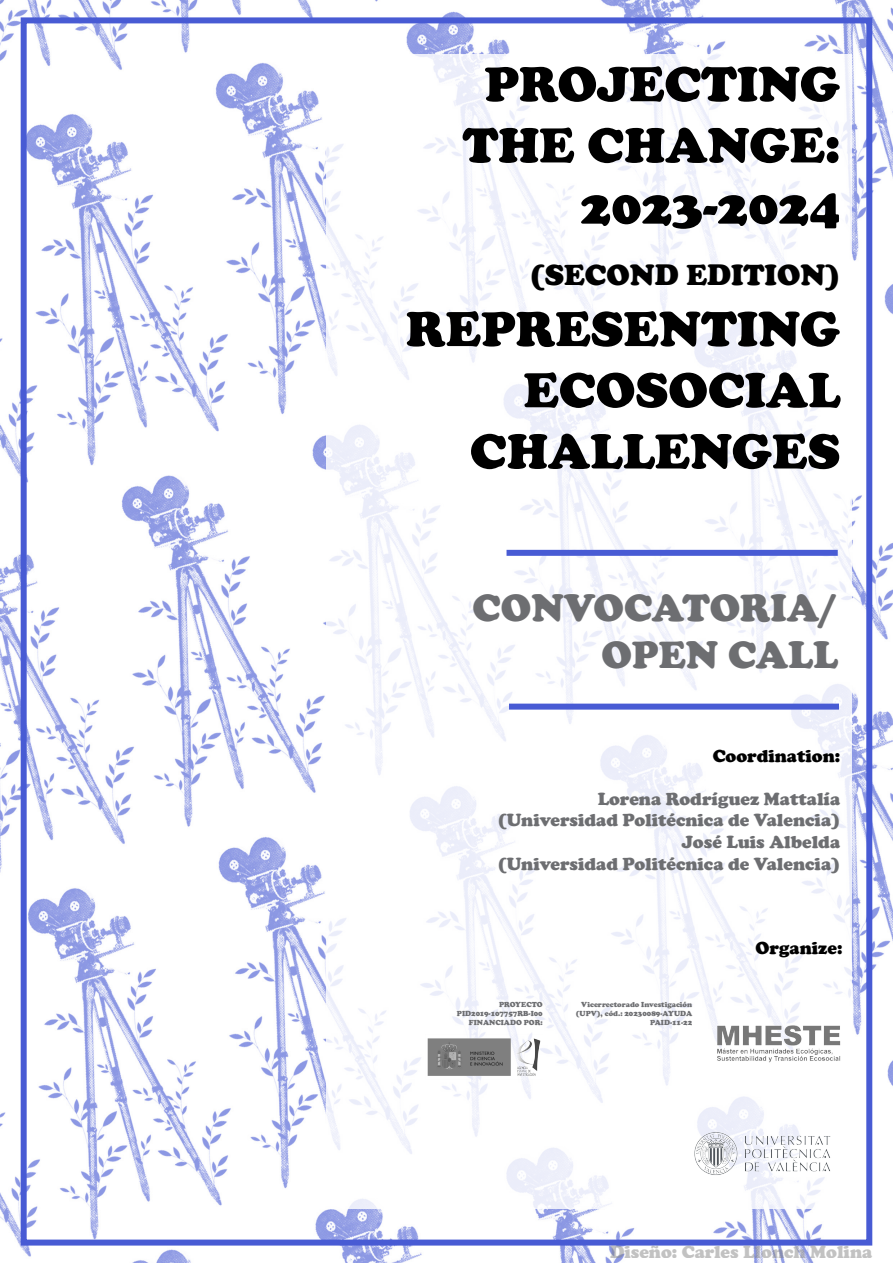
<style>
.page{position:relative;width:893px;height:1263px;background:#fff}
.page>*{position:absolute;margin:0;border:0;box-sizing:border-box;transform-origin:0 0}
.t1{font:900 51px/61.2px "Cooper";color:#000;text-align:right}
.t2{font:900 39.15px/47px "Cooper";color:#6d6e71;text-align:right}
.t3{font:900 30px "Cooper";color:#000}
.t4{font:900 18px/21.6px "Cooper";color:#6d6e71;text-align:right}
.t5{font:900 18px "Cooper";color:#808080}
.t6{font:900 18px "Cooper";color:#000}
.t7{font:900 7.5px/9px "Cooper";color:#6d6e71;text-align:right}
</style>
<div class="page">
<img style="left:0;top:0;width:893px;height:1262px">
<div style="left:21px;top:17px;width:851px;height:1228px;border:6px solid #485bd4"></div>
<div style="left:326px;top:54px;width:525px;height:1155px;background:#fff"></div>
<img style="left:427px;top:1034px;width:116px;height:45px">
<img style="left:668px;top:968px;width:183px;height:153px">
<img style="left:694px;top:1125px;width:137px;height:51px">
<div style="left:506px;top:550px;width:332px;height:6px;background:#485bd4"></div>
<div style="left:509px;top:704px;width:330px;height:6px;background:#485bd4"></div>
<h1 class="t1" style="left:463px;top:54px;width:379px">PROJECTING<br>THE CHANGE:<br>2023-2024</h1>
<h3 class="t3" style="left:530px;top:257px;width:312px">(SECOND EDITION)</h3>
<h1 class="t1" style="left:406px;top:298px;width:436px">REPRESENTING<br>ECOSOCIAL<br>CHALLENGES</h1>
<h2 class="t2" style="left:473px;top:584px;width:367px">CONVOCATORIA/<br>OPEN CALL</h2>
<p class="t6" style="left:713px;top:745px;width:129px">Coordination:</p>
<p class="t4" style="left:498px;top:788px;width:344px">Lorena Rodríguez Mattalía (Universidad Politécnica de Valencia)<br>José Luis Albelda<br>(Universidad Politécnica de Valencia)</p>
<p class="t7" style="left:457px;top:1000px;width:87px">PROYECTO<br>PID2019-107757RB-I00<br>FINANCIADO POR:</p>
<p class="t7" style="left:576px;top:1000px;width:118px">Vicerrectorado Investigación (UPV), cód.: 20230089-AYUDA<br>PAID-11-22</p>
<p class="t6" style="left:756px;top:937px;width:88px">Organize:</p>
<p class="t5" style="left:610px;top:1241px;width:264px">Diseño: Carles Llonch Molina</p>
</div>
